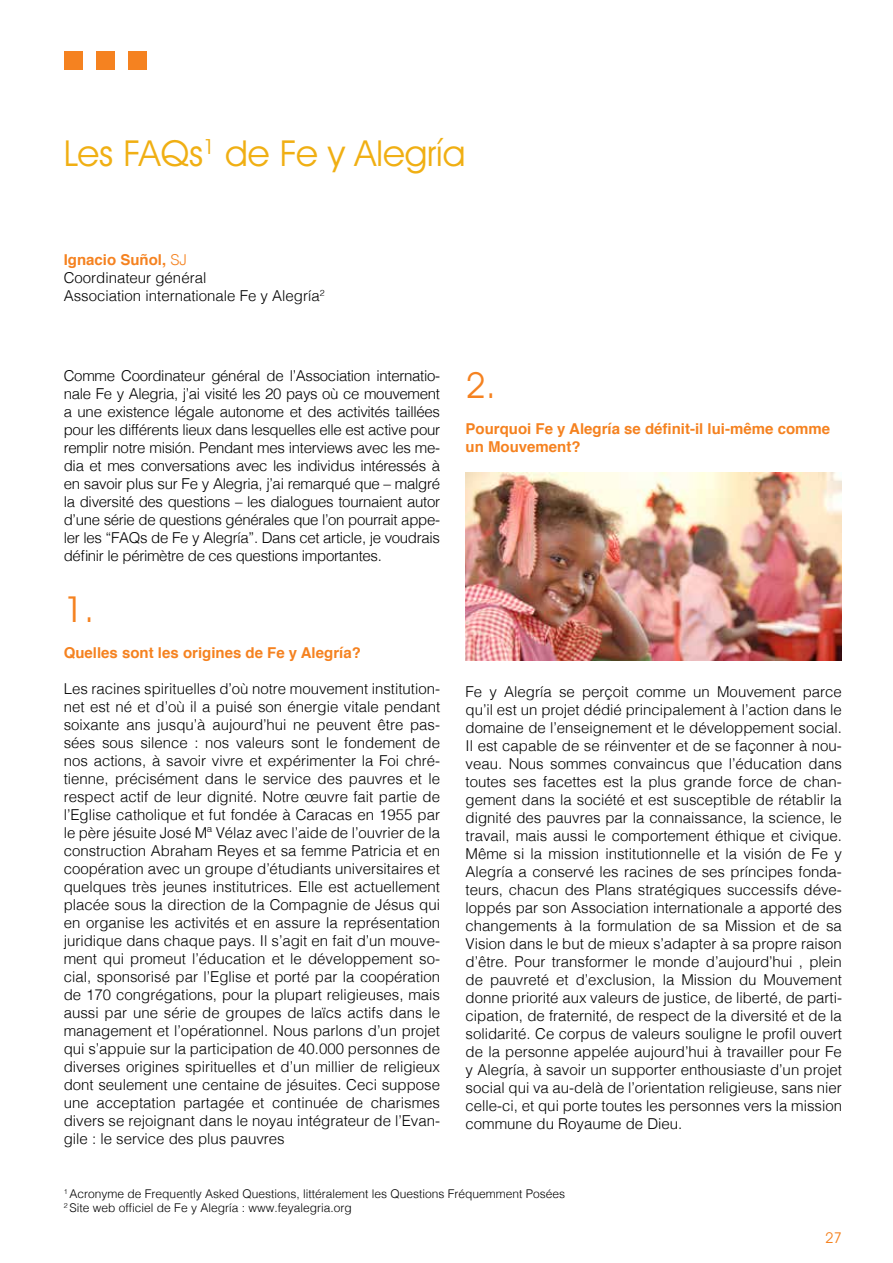
<style>
.page{position:relative;width:893px;height:1263px;background:#fff}
.page>*{position:absolute;margin:0;border:0;box-sizing:border-box;transform-origin:0 0}
.t1{font:36px "Avant Garde IT Cby BT";color:#f0af13}
.t2{font:36px "Avant Garde IT Cby BT";color:#f58220}
.t3{font:300 15px/18px "Helvetica";color:#000;text-align:justify}
.t4{font:700 15px/18px "Helvetica";color:#f58220}
.t5{font:15px "Avant Garde IT Cby BT";color:#f58220}
.t6{font:300 12px/14.4px "Helvetica";color:#000}
.s1{font-weight:700;color:#f58220}
.s2{color:#f58220}
</style>
<div class="page">
<img style="left:466px;top:473px;width:376px;height:187px">
<div style="left:128px;top:51px;width:19px;height:19px;background:#f58220"></div>
<div style="left:96px;top:51px;width:19px;height:19px;background:#f58220"></div>
<div style="left:64px;top:51px;width:18px;height:19px;background:#f58220"></div>
<h1 class="t1" style="left:64px;top:131px;width:403px">Les FAQs<sup>1</sup> de Fe y Alegría</h1>
<p class="t3" style="left:64px;top:250px;width:262px;text-align:left"><span class="s1">Ignacio Suñol,</span> <span class="s2">SJ<br></span>Coordinateur général<br>Association internationale Fe y Alegría<sup>2</sup></p>
<p class="t3" style="left:64px;top:366px;width:378px">Comme Coordinateur général de l’Association internatio&shy;nale Fe y Alegria, j’ai visité les 20 pays où ce mouvement a une existence légale autonome et des activités taillées pour les différents lieux dans lesquelles elle est active pour remplir notre misión. Pendant mes interviews avec les me&shy;dia et mes conversations avec les individus intéressés à en savoir plus sur Fe y Alegria, j’ai remarqué que – malgré la diversité des questions – les dialogues tournaient autor d’une série de questions générales que l’on pourrait appe&shy;ler les “FAQs de Fe y Alegría”. Dans cet article, je voudrais définir le périmètre de ces questions importantes.</p>
<h1 class="t2" style="left:64px;top:588px;width:32px">1.</h1>
<p class="t4" style="left:64px;top:644px;width:299px">Quelles sont les origines de Fe y Alegría?</p>
<p class="t3" style="left:64px;top:679px;width:378px">Les racines spirituelles d’où notre mouvement institution&shy;net est né et d’où il a puisé son énergie vitale pendant soixante ans jusqu’à aujourd’hui ne peuvent être pas&shy;sées sous silence : nos valeurs sont le fondement de nos actions, à savoir vivre et expérimenter la Foi chré&shy;tienne, précisément dans le service des pauvres et le respect actif de leur dignité. Notre œuvre fait partie de l’Eglise catholique et fut fondée à Caracas en 1955 par le père jésuite José Mª Vélaz avec l’aide de l’ouvrier de la construction Abraham Reyes et sa femme Patricia et en coopération avec un groupe d’étudiants universitaires et quelques très jeunes institutrices. Elle est actuellement placée sous la direction de la Compagnie de Jésus qui en organise les activités et en assure la représentation juridique dans chaque pays. Il s’agit en fait d’un mouve&shy;ment qui promeut l’éducation et le développement so&shy;cial, sponsorisé par l’Eglise et porté par la coopération de 170 congrégations, pour la plupart religieuses, mais aussi par une série de groupes de laïcs actifs dans le management et l’opérationnel. Nous parlons d’un projet qui s’appuie sur la participation de 40.000 personnes de diverses origines spirituelles et d’un millier de religieux dont seulement une centaine de jésuites. Ceci suppose une acceptation partagée et continuée de charismes divers se rejoignant dans le noyau intégrateur de l’Evan&shy;gile : le service des plus pauvres</p>
<h1 class="t2" style="left:466px;top:363px;width:32px">2.</h1>
<p class="t4" style="left:466px;top:420px;width:366px">Pourquoi Fe y Alegría se définit-il lui-même comme un Mouvement?</p>
<p class="t3" style="left:466px;top:681px;width:378px">Fe y Alegría se perçoit comme un Mouvement parce qu’il est un projet dédié principalement à l’action dans le domaine de l’enseignement et le développement social.<br>Il est capable de se réinventer et de se façonner à nou&shy;veau. Nous sommes convaincus que l’éducation dans toutes ses facettes est la plus grande force de chan&shy;gement dans la société et est susceptible de rétablir la dignité des pauvres par la connaissance, la science, le travail, mais aussi le comportement éthique et civique.<br>Même si la mission institutionnelle et la visión de Fe y Alegría a conservé les racines de ses príncipes fonda&shy;teurs, chacun des Plans stratégiques successifs déve&shy;loppés par son Association internationale a apporté des changements à la formulation de sa Mission et de sa Vision dans le but de mieux s’adapter à sa propre raison d’être. Pour transformer le monde d’aujourd’hui , plein de pauvreté et d’exclusion, la Mission du Mouvement donne priorité aux valeurs de justice, de liberté, de parti&shy;cipation, de fraternité, de respect de la diversité et de la solidarité. Ce corpus de valeurs souligne le profil ouvert de la personne appelée aujourd’hui à travailler pour Fe y Alegría, à savoir un supporter enthousiaste d’un projet social qui va au-delà de l’orientation religieuse, sans nier celle-ci, et qui porte toutes les personnes vers la mission commune du Royaume de Dieu.</p>
<p class="t6" style="left:64px;top:1185px;width:503px"><sup>1</sup> Acronyme de Frequently Asked Questions, littéralement les Questions Fréquemment Posées<br><sup>2</sup> Site web officiel de Fe y Alegría : www.feyalegria.org</p>
<p class="t5" style="left:825px;top:1229px;width:18px">27</p>
</div>
